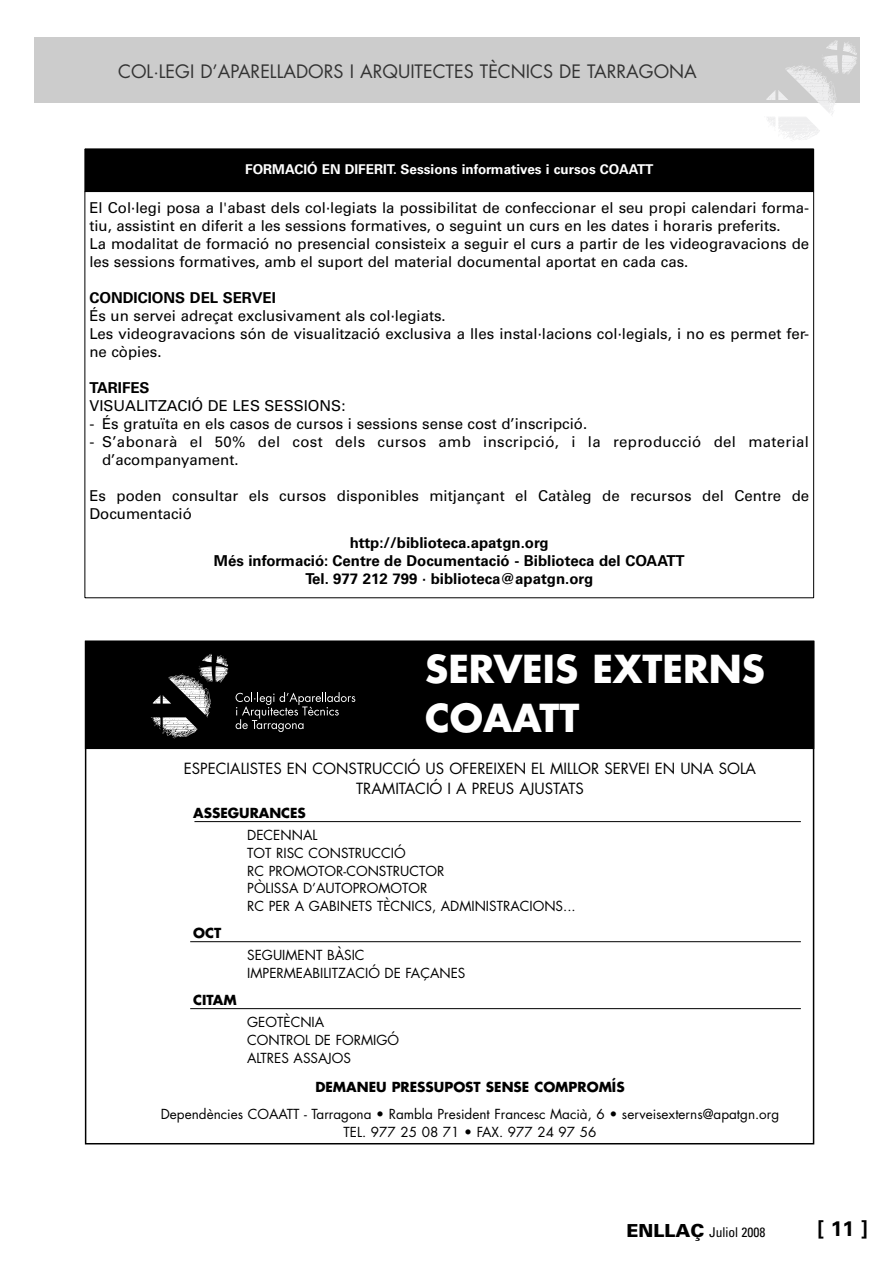
<style>
.page{position:relative;width:893px;height:1263px;background:#fff}
.page>*{position:absolute;margin:0;border:0;box-sizing:border-box;transform-origin:0 0}
.t1{font:700 37.5px/48.9px "Futura";color:#fff}
.t2{font:700 21px "Univers";color:#000}
.t3{font:18px "Futura";color:#333}
.t4{font:15px/18px "Univers";color:#000}
.t5{font:700 15px/18px "Univers";color:#000;text-align:center}
.t6{font:15px/18px "Univers";letter-spacing:.02em;color:#000}
.t7{font:15px/19.6px "Futura";color:#000;text-align:center}
.t8{font:13.5px/17.7px "Futura";color:#000}
.t9{font:700 13.5px "Univers";color:#fff}
.t10{font:700 13.5px "Futura";color:#000}
.t11{font:condensed 13.5px "Univers";color:#000}
.s1{font-weight:900;font-stretch:normal;font-size:18px}
</style>
<div class="page">
<div style="left:34px;top:37px;width:825px;height:66px;background:#ccc"></div>
<svg style="left:766px;top:40px;width:91px;height:100px"></svg>
<div style="left:85px;top:149px;width:728px;height:43px;background:#000"></div>
<hr style="left:85px;top:149px;width:1px;height:449px;background:#000">
<hr style="left:813px;top:149px;width:1px;height:449px;background:#000">
<hr style="left:85px;top:598px;width:728px;height:1px;background:#000">
<div style="left:86px;top:642px;width:726px;height:106px;background:#000"></div>
<div style="left:85px;top:641px;width:729px;height:108px;border:2px solid #000"></div>
<hr style="left:194px;top:821px;width:606px;height:1px;background:#000">
<hr style="left:190px;top:941px;width:610px;height:1px;background:#000">
<hr style="left:190px;top:1008px;width:610px;height:1px;background:#000">
<svg style="left:151px;top:654px;width:77px;height:84px"></svg>
<svg style="left:235px;top:692px;width:120px;height:40px"></svg>
<p class="t3" style="left:118px;top:63px;width:580px">COL·LEGI D’APARELLADORS I ARQUITECTES TÈCNICS DE TARRAGONA</p>
<p class="t9" style="left:245px;top:164px;width:409px">FORMACIÓ EN DIFERIT. Sessions informatives i cursos COAATT</p>
<p class="t4" style="left:89px;top:200px;width:721px">El Col·legi posa a l'abast dels col·legiats la possibilitat de confeccionar el seu propi calendari forma&shy;tiu, assistint en diferit a les sessions formatives, o seguint un curs en les dates i horaris preferits.<br>La modalitat de formació no presencial consisteix a seguir el curs a partir de les videogravacions de les sessions formatives, amb el suport del material documental aportat en cada cas.</p>
<p class="t5" style="left:89px;top:290px;width:188px">CONDICIONS DEL SERVEI</p>
<p class="t4" style="left:89px;top:308px;width:721px">És un servei adreçat exclusivament als col·legiats.<br>Les videogravacions són de visualització exclusiva a lles instal·lacions col·legials, i no es permet fer&shy;ne còpies.</p>
<p class="t5" style="left:89px;top:380px;width:62px">TARIFES</p>
<p class="t4" style="left:89px;top:398px;width:257px">VISUALITZACIÓ DE LES SESSIONS:</p>
<p class="t4" style="left:89px;top:416px;width:499px">- És gratuïta en els casos de cursos i sessions sense cost d’inscripció.</p>
<p class="t6" style="left:102px;top:434px;width:708px;text-indent:-13px">- S’abonarà el 50% del cost dels cursos amb inscripció, i la reproducció del material d’acompanyament.</p>
<p class="t4" style="left:89px;top:488px;width:721px">Es poden consultar els cursos disponibles mitjançant el Catàleg de recursos del Centre de<br>Documentació</p>
<p class="t5" style="left:214px;top:535px;width:472px">http://biblioteca.apatgn.org<br>Més informació: Centre de Documentació - Biblioteca del COAATT<br>Tel. 977 212 799 · biblioteca@apatgn.org</p>
<h1 class="t1" style="left:425px;top:648px;width:341px">SERVEIS EXTERNS<br>COAATT</h1>
<p class="t7" style="left:184px;top:760px;width:573px">ESPECIALISTES EN CONSTRUCCIÓ US OFEREIXEN EL MILLOR SERVEI EN UNA SOLA<br>TRAMITACIÓ I A PREUS AJUSTATS</p>
<p class="t10" style="left:193px;top:806px;width:114px">ASSEGURANCES</p>
<p class="t8" style="left:247px;top:828px;width:330px">DECENNAL<br>TOT RISC CONSTRUCCIÓ<br>RC PROMOTOR-CONSTRUCTOR<br>PÒLISSA D’AUTOPROMOTOR<br>RC PER A GABINETS TÈCNICS, ADMINISTRACIONS...</p>
<p class="t10" style="left:193px;top:927px;width:30px">OCT</p>
<p class="t8" style="left:247px;top:948px;width:220px">SEGUIMENT BÀSIC<br>IMPERMEABILITZACIÓ DE FAÇANES</p>
<p class="t10" style="left:193px;top:994px;width:45px">CITAM</p>
<p class="t8" style="left:247px;top:1015px;width:153px">GEOTÈCNIA<br>CONTROL DE FORMIGÓ<br>ALTRES ASSAJOS</p>
<p class="t10" style="left:315px;top:1081px;width:311px">DEMANEU PRESSUPOST SENSE COMPROMÍS</p>
<p class="t8" style="left:161px;top:1106px;width:620px;text-align:center">Dependències COAATT - Tarragona • Rambla President Francesc Macià, 6 • serveisexterns@apatgn.org<br>TEL. 977 25 08 71 • FAX. 977 24 97 56</p>
<p class="t11" style="left:626px;top:1227px;width:140px"><span class="s1">ENLLAÇ</span> Juliol 2008</p>
<h2 class="t2" style="left:817px;top:1221px;width:52px">[ 11 ]</h2>
</div>
